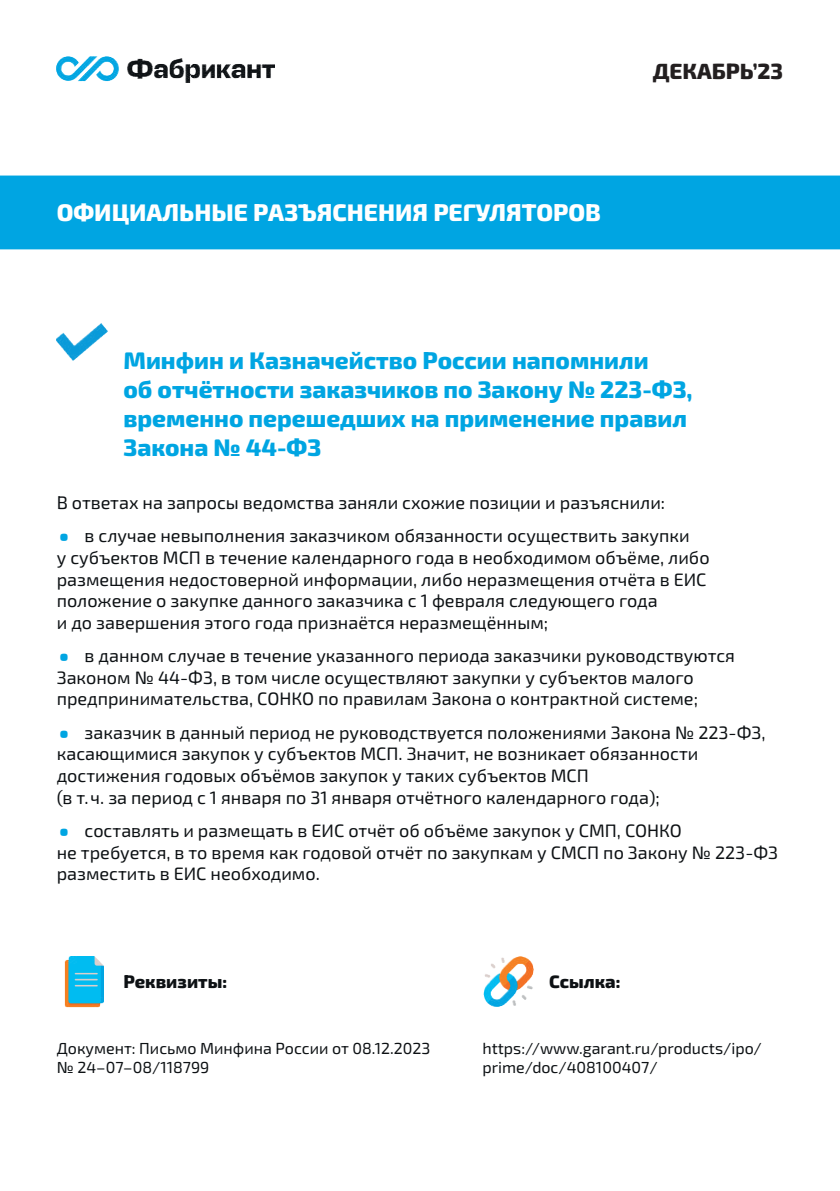
<style>
.page{position:relative;width:840px;height:1191px;background:#fff}
.page>*{position:absolute;margin:0;border:0;box-sizing:border-box;transform-origin:0 0}
.t1{font:800 24px/28.8px "Exo 2";color:#00a5e2}
.t2{font:800 24px "Exo 2";color:#fff}
.t3{font:800 22px "Exo 2";color:#231f20}
.t4{font:18px/21.6px "Exo 2";color:#0d1114}
.t5{font:800 18px "Exo 2";color:#0d1114}
.t6{font:16px/19.2px "Exo 2";color:#0d1114}
.s1{font-size:40px;color:#00a5e2}
</style>
<div class="page">
<img style="left:57px;top:57px;width:217px;height:25px">
<div style="left:1px;top:176px;width:837px;height:72px;background:#00a5e2"></div>
<div style="left:0;top:175px;width:839px;height:74px;border:2px solid #00a5e2"></div>
<img style="left:57px;top:323px;width:50px;height:37px">
<img style="left:64px;top:956px;width:39px;height:52px">
<img style="left:483px;top:956px;width:50px;height:50px">
<h1 class="t2" style="left:57px;top:196px;width:545px">ОФИЦИАЛЬНЫЕ РАЗЪЯСНЕНИЯ РЕГУЛЯТОРОВ</h1>
<p class="t3" style="left:652px;top:56px;width:132px">ДЕКАБРЬ’23</p>
<h1 class="t1" style="left:123px;top:346px;width:570px">Минфин и Казначейство России напомнили<br>об отчётности заказчиков по Закону № 223-ФЗ, временно перешедших на применение правил Закона № 44-ФЗ</h1>
<p class="t4" style="left:57px;top:491px;width:609px">В ответах на запросы ведомства заняли схожие позиции и разъяснили:</p>
<p class="t4" style="left:57px;top:524px;width:654px"><span class="s1">•</span> в случае невыполнения заказчиком обязанности осуществить закупки<br>у субъектов МСП в течение календарного года в необходимом объёме, либо размещения недостоверной информации, либо неразмещения отчёта в ЕИС положение о закупке данного заказчика с 1 февраля следующего года<br>и до завершения этого года признаётся неразмещённым;</p>
<p class="t4" style="left:57px;top:644px;width:679px"><span class="s1">•</span> в данном случае в течение указанного периода заказчики руководствуются<br>Законом № 44-ФЗ, в том числе осуществляют закупки у субъектов малого предпринимательства, СОНКО по правилам Закона о контрактной системе;</p>
<p class="t4" style="left:57px;top:721px;width:710px"><span class="s1">•</span> заказчик в данный период не руководствуется положениями Закона № 223-ФЗ, касающимися закупок у субъектов МСП. Значит, не возникает обязанности достижения годовых объёмов закупок у таких субъектов МСП<br>(в т. ч. за период с 1 января по 31 января отчётного календарного года);</p>
<p class="t4" style="left:57px;top:819px;width:722px"><span class="s1">•</span> составлять и размещать в ЕИС отчёт об объёме закупок у СМП, СОНКО<br>не требуется, в то время как годовой отчёт по закупкам у СМСП по Закону № 223-ФЗ разместить в ЕИС необходимо.</p>
<p class="t5" style="left:123px;top:969px;width:105px">Реквизиты:</p>
<p class="t5" style="left:549px;top:969px;width:73px">Ссылка:</p>
<p class="t6" style="left:57px;top:1038px;width:375px">Документ: Письмо Минфина России от 08.12.2023 № 24–07–08/118799</p>
<p class="t6" style="left:482px;top:1038px;width:281px">https://www.garant.ru/products/ipo/ prime/doc/408100407/</p>
</div>
